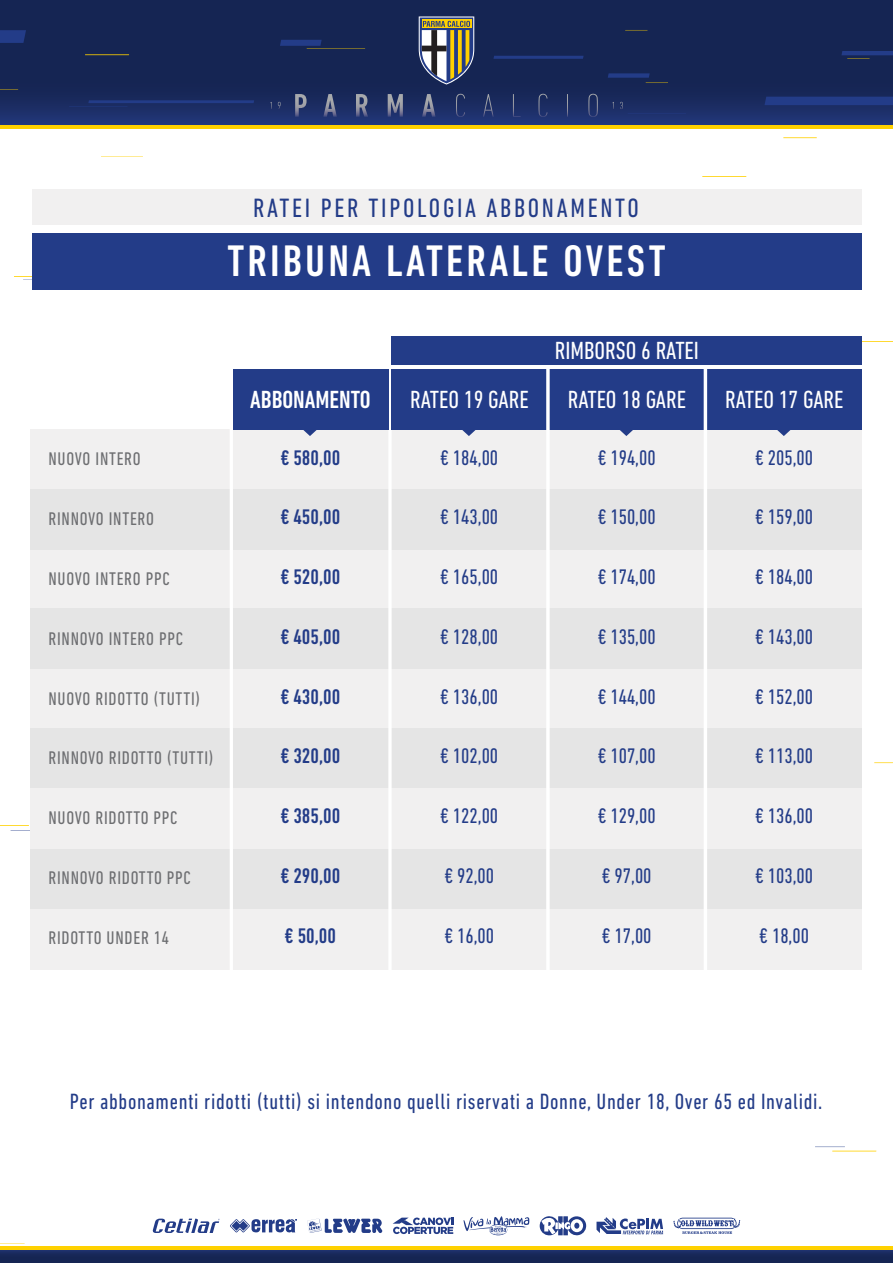
<style>
.page{position:relative;width:893px;height:1263px;background:#fff}
.page>*{position:absolute;margin:0;border:0;box-sizing:border-box;transform-origin:0 0}
.t1{font:500 condensed 45px "DIN Next LT Pro";letter-spacing:.07em;color:#fff}
.t2{font:condensed 27px "DIN Next LT Pro";letter-spacing:.1em;color:#233c88}
.t3{font:condensed 25.2px "DIN Next LT Pro";color:#fff}
.t4{font:500 condensed 25.2px "DIN Next LT Pro";color:#fff}
.t5{font:condensed 22.5px "DIN Next LT Pro";letter-spacing:.03em;color:#233c88}
.t6{font:condensed 21.45px "DIN Next LT Pro";color:#233c88}
.t7{font:500 condensed 21.45px "DIN Next LT Pro";color:#233c88}
.t8{font:condensed 18.6px "DIN Next LT Pro";letter-spacing:.04em;color:#6d6e71}
</style>
<div class="page">
<svg style="left:0;top:0;width:893px;height:125px;background:#162757"></svg>
<hr style="left:0;top:125px;width:893px;height:4px;background:#ffd100">
<svg style="left:0;top:1250px;width:893px;height:13px;background:#172859"></svg>
<hr style="left:0;top:1246px;width:893px;height:4px;background:#ffd100">
<svg style="left:764px;top:97px;width:129px;height:8px"></svg>
<svg style="left:88px;top:100px;width:166px;height:3px"></svg>
<hr style="left:14px;top:276px;width:44px;height:1px;background:#ffd100">
<hr style="left:702px;top:176px;width:44px;height:1px;background:#ffd100">
<hr style="left:832px;top:1151px;width:44px;height:1px;background:#ffd100">
<hr style="left:853px;top:341px;width:40px;height:1px;background:#ffd100">
<hr style="left:307px;top:48px;width:58px;height:1px;background:#ffd100">
<hr style="left:11px;top:830px;width:30px;height:1px;background:#233c88">
<hr style="left:815px;top:1147px;width:30px;height:1px;background:#233c88">
<hr style="left:69px;top:106px;width:59px;height:1px;background:#233c88">
<hr style="left:628px;top:113px;width:58px;height:1px;background:#233c88">
<svg style="left:0;top:89px;width:18px;height:1px"></svg>
<svg style="left:625px;top:30px;width:22px;height:1px"></svg>
<hr style="left:85px;top:54px;width:44px;height:1px;background:#ffd100">
<hr style="left:783px;top:137px;width:34px;height:1px;background:#ffd100">
<svg style="left:0;top:825px;width:29px;height:1px"></svg>
<svg style="left:0;top:1243px;width:25px;height:1px"></svg>
<svg style="left:874px;top:762px;width:19px;height:1px"></svg>
<hr style="left:101px;top:156px;width:42px;height:1px;background:#ffd100">
<svg style="left:280px;top:40px;width:42px;height:6px"></svg>
<svg style="left:493px;top:56px;width:91px;height:3px"></svg>
<svg style="left:0;top:30px;width:26px;height:13px"></svg>
<svg style="left:608px;top:73px;width:60px;height:11px"></svg>
<svg style="left:841px;top:51px;width:52px;height:9px"></svg>
<svg style="left:419px;top:16px;width:55px;height:69px"></svg>
<svg style="left:270px;top:94px;width:353px;height:23px;background:#2a3a6b"></svg>
<svg style="left:152px;top:1218px;width:68px;height:15px"></svg>
<svg style="left:230px;top:1219px;width:67px;height:14px"></svg>
<svg style="left:464px;top:1216px;width:65px;height:19px"></svg>
<svg style="left:393px;top:1217px;width:60px;height:17px"></svg>
<svg style="left:596px;top:1217px;width:67px;height:17px"></svg>
<svg style="left:673px;top:1218px;width:67px;height:16px"></svg>
<svg style="left:539px;top:1216px;width:48px;height:20px"></svg>
<svg style="left:307px;top:1218px;width:75px;height:15px"></svg>
<div style="left:31px;top:429px;width:831px;height:61px;background:#f1f0f0"></div>
<div style="left:31px;top:549px;width:831px;height:60px;background:#f1f0f0"></div>
<div style="left:31px;top:668px;width:831px;height:61px;background:#f1f0f0"></div>
<div style="left:31px;top:489px;width:831px;height:61px;background:#e5e5e5"></div>
<div style="left:31px;top:609px;width:831px;height:60px;background:#e5e5e5"></div>
<div style="left:31px;top:728px;width:831px;height:61px;background:#e5e5e5"></div>
<div style="left:31px;top:849px;width:831px;height:60px;background:#e5e5e5"></div>
<div style="left:31px;top:788px;width:831px;height:60px;background:#f1f0f0"></div>
<div style="left:31px;top:909px;width:831px;height:61px;background:#f1f0f0"></div>
<hr style="left:388px;top:429px;width:4px;height:543px;background:#fff">
<hr style="left:230px;top:429px;width:3px;height:543px;background:#fff">
<div style="left:707px;top:369px;width:155px;height:60px;background:#233c88"></div>
<svg style="left:765px;top:429px;width:37px;height:7px"></svg>
<div style="left:549px;top:369px;width:156px;height:60px;background:#233c88"></div>
<svg style="left:608px;top:429px;width:37px;height:7px"></svg>
<div style="left:392px;top:369px;width:155px;height:60px;background:#233c88"></div>
<svg style="left:450px;top:429px;width:37px;height:7px"></svg>
<div style="left:233px;top:369px;width:155px;height:60px;background:#233c88"></div>
<svg style="left:291px;top:429px;width:38px;height:7px"></svg>
<hr style="left:704px;top:369px;width:3px;height:603px;background:#fff">
<hr style="left:546px;top:369px;width:4px;height:603px;background:#fff">
<div style="left:32px;top:189px;width:829px;height:36px;background:#f1f0f0"></div>
<div style="left:32px;top:234px;width:829px;height:56px;background:#233c88"></div>
<div style="left:392px;top:336px;width:470px;height:29px;background:#233c88"></div>
<p class="t2" style="left:253px;top:193px;width:387px">RATEI PER TIPOLOGIA ABBONAMENTO</p>
<h1 class="t1" style="left:227px;top:236px;width:440px">TRIBUNA LATERALE OVEST</h1>
<p class="t3" style="left:555px;top:336px;width:146px">RIMBORSO 6 RATEI</p>
<p class="t4" style="left:250px;top:386px;width:122px">ABBONAMENTO</p>
<p class="t3" style="left:410px;top:386px;width:120px">RATEO 19 GARE</p>
<p class="t3" style="left:568px;top:386px;width:120px">RATEO 18 GARE</p>
<p class="t3" style="left:725px;top:386px;width:120px">RATEO 17 GARE</p>
<p class="t8" style="left:48px;top:449px;width:94px">NUOVO INTERO</p>
<p class="t7" style="left:281px;top:445px;width:61px">€ 580,00</p>
<p class="t6" style="left:441px;top:445px;width:59px">€ 184,00</p>
<p class="t6" style="left:598px;top:445px;width:59px">€ 194,00</p>
<p class="t6" style="left:755px;top:445px;width:59px">€ 205,00</p>
<p class="t8" style="left:48px;top:508px;width:107px">RINNOVO INTERO</p>
<p class="t7" style="left:281px;top:505px;width:61px">€ 450,00</p>
<p class="t6" style="left:441px;top:505px;width:59px">€ 143,00</p>
<p class="t6" style="left:598px;top:505px;width:59px">€ 150,00</p>
<p class="t6" style="left:755px;top:505px;width:59px">€ 159,00</p>
<p class="t8" style="left:48px;top:568px;width:123px">NUOVO INTERO PPC</p>
<p class="t7" style="left:281px;top:565px;width:61px">€ 520,00</p>
<p class="t6" style="left:441px;top:565px;width:59px">€ 165,00</p>
<p class="t6" style="left:598px;top:565px;width:59px">€ 174,00</p>
<p class="t6" style="left:755px;top:565px;width:59px">€ 184,00</p>
<p class="t8" style="left:48px;top:628px;width:136px">RINNOVO INTERO PPC</p>
<p class="t7" style="left:281px;top:624px;width:61px">€ 405,00</p>
<p class="t6" style="left:441px;top:624px;width:59px">€ 128,00</p>
<p class="t6" style="left:598px;top:624px;width:59px">€ 135,00</p>
<p class="t6" style="left:755px;top:624px;width:59px">€ 143,00</p>
<p class="t8" style="left:48px;top:688px;width:153px">NUOVO RIDOTTO (TUTTI)</p>
<p class="t7" style="left:281px;top:684px;width:61px">€ 430,00</p>
<p class="t6" style="left:441px;top:684px;width:59px">€ 136,00</p>
<p class="t6" style="left:598px;top:684px;width:59px">€ 144,00</p>
<p class="t6" style="left:755px;top:684px;width:59px">€ 152,00</p>
<p class="t8" style="left:48px;top:747px;width:167px">RINNOVO RIDOTTO (TUTTI)</p>
<p class="t7" style="left:281px;top:744px;width:61px">€ 320,00</p>
<p class="t6" style="left:441px;top:744px;width:59px">€ 102,00</p>
<p class="t6" style="left:598px;top:744px;width:59px">€ 107,00</p>
<p class="t6" style="left:755px;top:744px;width:59px">€ 113,00</p>
<p class="t8" style="left:48px;top:807px;width:130px">NUOVO RIDOTTO PPC</p>
<p class="t7" style="left:281px;top:804px;width:61px">€ 385,00</p>
<p class="t6" style="left:441px;top:804px;width:59px">€ 122,00</p>
<p class="t6" style="left:598px;top:804px;width:59px">€ 129,00</p>
<p class="t6" style="left:755px;top:804px;width:59px">€ 136,00</p>
<p class="t8" style="left:48px;top:867px;width:144px">RINNOVO RIDOTTO PPC</p>
<p class="t7" style="left:281px;top:864px;width:61px">€ 290,00</p>
<p class="t6" style="left:445px;top:864px;width:51px">€ 92,00</p>
<p class="t6" style="left:602px;top:864px;width:51px">€ 97,00</p>
<p class="t6" style="left:755px;top:864px;width:59px">€ 103,00</p>
<p class="t8" style="left:48px;top:927px;width:122px">RIDOTTO UNDER 14</p>
<p class="t7" style="left:285px;top:923px;width:53px">€ 50,00</p>
<p class="t6" style="left:445px;top:923px;width:51px">€ 16,00</p>
<p class="t6" style="left:602px;top:923px;width:51px">€ 17,00</p>
<p class="t6" style="left:760px;top:923px;width:51px">€ 18,00</p>
<p class="t5" style="left:70px;top:1088px;width:754px">Per abbonamenti ridotti (tutti) si intendono quelli riservati a Donne, Under 18, Over 65 ed Invalidi.</p>
</div>
